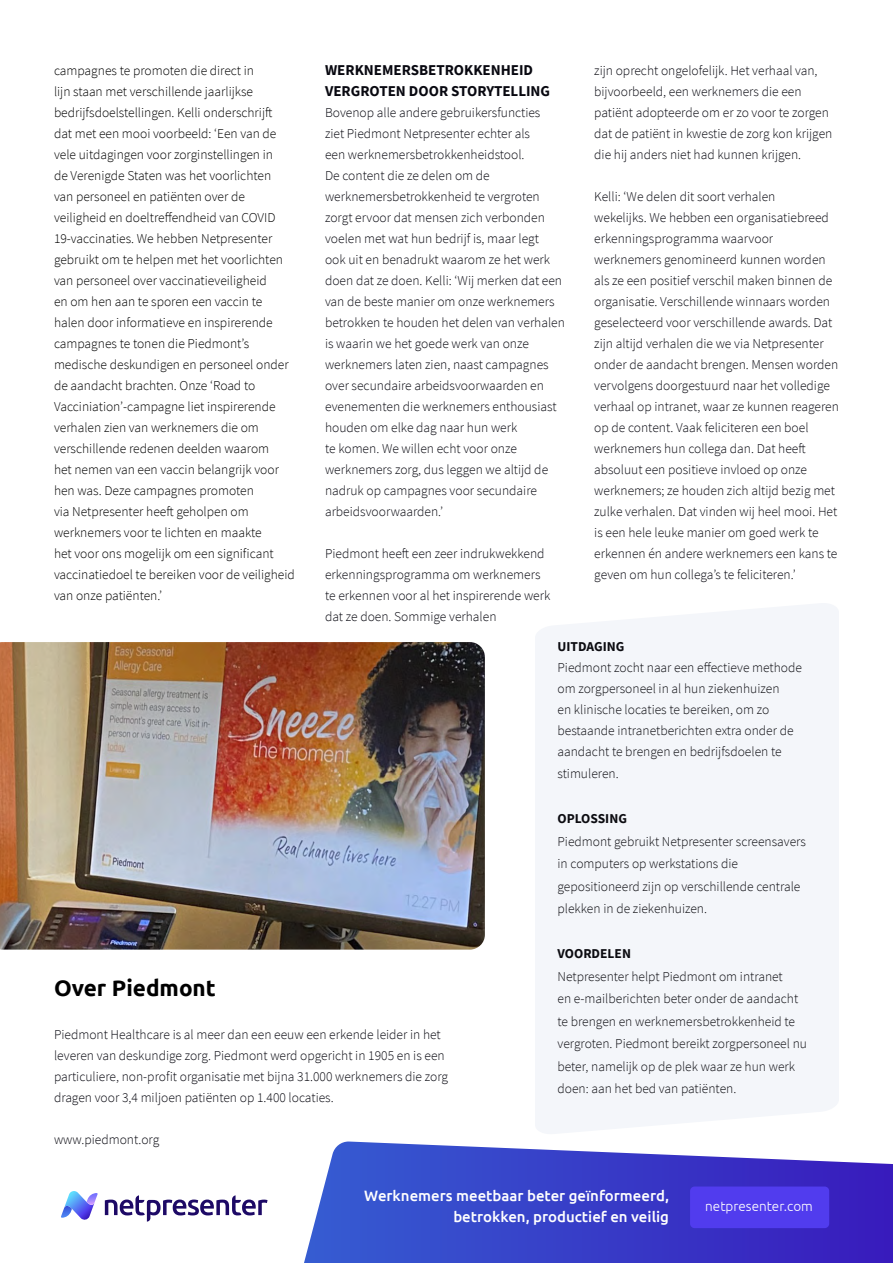
<style>
.page{position:relative;width:893px;height:1263px;background:#fff}
.page>*{position:absolute;margin:0;border:0;box-sizing:border-box;transform-origin:0 0}
.t1{font:700 22.5px "Ubuntu";color:#000}
.t2{font:500 15px/21px "Ubuntu";color:#fff;text-align:right}
.t3{font:700 15px/21px "Source Sans Pro";color:#080810}
.t4{font:300 13.5px/21px "Source Sans Pro";color:#080810}
.t5{font:300 13.5px/21px "Source Sans Pro";color:#000}
.t6{font:300 13.5px/22.5px "Source Sans Pro";color:#0c0c11}
.t7{font:700 13.5px "Source Sans Pro";color:#0c0c11}
.t8{font:300 13.5px "Ubuntu";color:#fff}
</style>
<div class="page">
<div style="left:535px;top:603px;width:304px;height:531px;background:#f4f6fa"></div>
<img style="left:0;top:642px;width:485px;height:308px">
<svg style="left:304px;top:1141px;width:589px;height:122px;background:#5056ce"></svg>
<div style="left:690px;top:1186px;width:139px;height:42px;background:#513cee;border-radius:4px"></div>
<svg style="left:105px;top:1195px;width:163px;height:26px"></svg>
<svg style="left:61px;top:1191px;width:37px;height:29px"></svg>
<p class="t5" style="left:54px;top:60px;width:242px">campagnes te promoten die direct in<br>lijn staan met verschillende jaarlijkse bedrijfsdoelstellingen. Kelli onderschrijft<br>dat met een mooi voorbeeld: ‘Een van de vele uitdagingen voor zorginstellingen in<br>de Verenigde Staten was het voorlichten<br>van personeel en patiënten over de veiligheid en doeltreffendheid van COVID 19-vaccinaties. We hebben Netpresenter gebruikt om te helpen met het voorlichten van personeel over vaccinatieveiligheid<br>en om hen aan te sporen een vaccin te halen door informatieve en inspirerende campagnes te tonen die Piedmont’s medische deskundigen en personeel onder de aandacht brachten. Onze ‘Road to Vacciniation’-campagne liet inspirerende verhalen zien van werknemers die om verschillende redenen deelden waarom<br>het nemen van een vaccin belangrijk voor hen was. Deze campagnes promoten<br>via Netpresenter heeft geholpen om werknemers voor te lichten en maakte<br>het voor ons mogelijk om een significant vaccinatiedoel te bereiken voor de veiligheid van onze patiënten.’</p>
<p class="t3" style="left:325px;top:59px;width:227px">WERKNEMERSBETROKKENHEID<br>VERGROTEN DOOR STORYTELLING</p>
<p class="t4" style="left:325px;top:102px;width:241px">Bovenop alle andere gebruikersfuncties<br>ziet Piedmont Netpresenter echter als<br>een werknemersbetrokkenheidstool.<br>De content die ze delen om de werknemersbetrokkenheid te vergroten zorgt ervoor dat mensen zich verbonden voelen met wat hun bedrijf is, maar legt<br>ook uit en benadrukt waarom ze het werk doen dat ze doen. Kelli: ‘Wij merken dat een van de beste manier om onze werknemers betrokken te houden het delen van verhalen is waarin we het goede werk van onze werknemers laten zien, naast campagnes over secundaire arbeidsvoorwaarden en evenementen die werknemers enthousiast houden om elke dag naar hun werk<br>te komen. We willen echt voor onze werknemers zorg, dus leggen we altijd de nadruk op campagnes voor secundaire arbeidsvoorwaarden.’</p>
<p class="t4" style="left:325px;top:543px;width:227px">Piedmont heeft een zeer indrukwekkend erkenningsprogramma om werknemers te erkennen voor al het inspirerende werk dat ze doen. Sommige verhalen</p>
<p class="t4" style="left:594px;top:60px;width:240px">zijn oprecht ongelofelijk. Het verhaal van, bijvoorbeeld, een werknemers die een patiënt adopteerde om er zo voor te zorgen dat de patiënt in kwestie de zorg kon krijgen die hij anders niet had kunnen krijgen.</p>
<p class="t4" style="left:594px;top:186px;width:246px">Kelli: ‘We delen dit soort verhalen<br>wekelijks. We hebben een organisatiebreed erkenningsprogramma waarvoor werknemers genomineerd kunnen worden als ze een positief verschil maken binnen de organisatie. Verschillende winnaars worden geselecteerd voor verschillende awards. Dat zijn altijd verhalen die we via Netpresenter onder de aandacht brengen. Mensen worden vervolgens doorgestuurd naar het volledige verhaal op intranet, waar ze kunnen reageren op de content. Vaak feliciteren een boel werknemers hun collega dan. Dat heeft absoluut een positieve invloed op onze werknemers; ze houden zich altijd bezig met zulke verhalen. Dat vinden wij heel mooi. Het is een hele leuke manier om goed werk te erkennen én andere werknemers een kans te geven om hun collega’s te feliciteren.’</p>
<h1 class="t1" style="left:54px;top:974px;width:163px">Over Piedmont</h1>
<p class="t4" style="left:54px;top:1024px;width:396px">Piedmont Healthcare is al meer dan een eeuw een erkende leider in het leveren van deskundige zorg. Piedmont werd opgericht in 1905 en is een particuliere, non-profit organisatie met bijna 31.000 werknemers die zorg dragen voor 3,4 miljoen patiënten op 1.400 locaties.</p>
<p class="t4" style="left:54px;top:1129px;width:107px">www.piedmont.org</p>
<p class="t7" style="left:557px;top:637px;width:68px">UITDAGING</p>
<p class="t6" style="left:557px;top:657px;width:246px;line-height:21px">Piedmont zocht naar een effectieve methode om zorgpersoneel in al hun ziekenhuizen<br>en klinische locaties te bereiken, om zo bestaande intranetberichten extra onder de aandacht te brengen en bedrijfsdoelen te</p>
<p class="t6" style="left:557px;top:763px;width:63px">stimuleren.</p>
<p class="t7" style="left:557px;top:810px;width:71px">OPLOSSING</p>
<p class="t6" style="left:557px;top:830px;width:250px">Piedmont gebruikt Netpresenter screensavers in computers op werkstations die gepositioneerd zijn op verschillende centrale plekken in de ziekenhuizen.</p>
<p class="t7" style="left:557px;top:945px;width:75px">VOORDELEN</p>
<p class="t6" style="left:557px;top:965px;width:251px">Netpresenter helpt Piedmont om intranet<br>en e-mailberichten beter onder de aandacht te brengen en werknemersbetrokkenheid te vergroten. Piedmont bereikt zorgpersoneel nu beter, namelijk op de plek waar ze hun werk doen: aan het bed van patiënten.</p>
<p class="t2" style="left:364px;top:1185px;width:306px">Werknemers meetbaar beter geïnformeerd, betrokken, productief en veilig</p>
<p class="t8" style="left:705px;top:1198px;width:109px">netpresenter.com</p>
</div>
